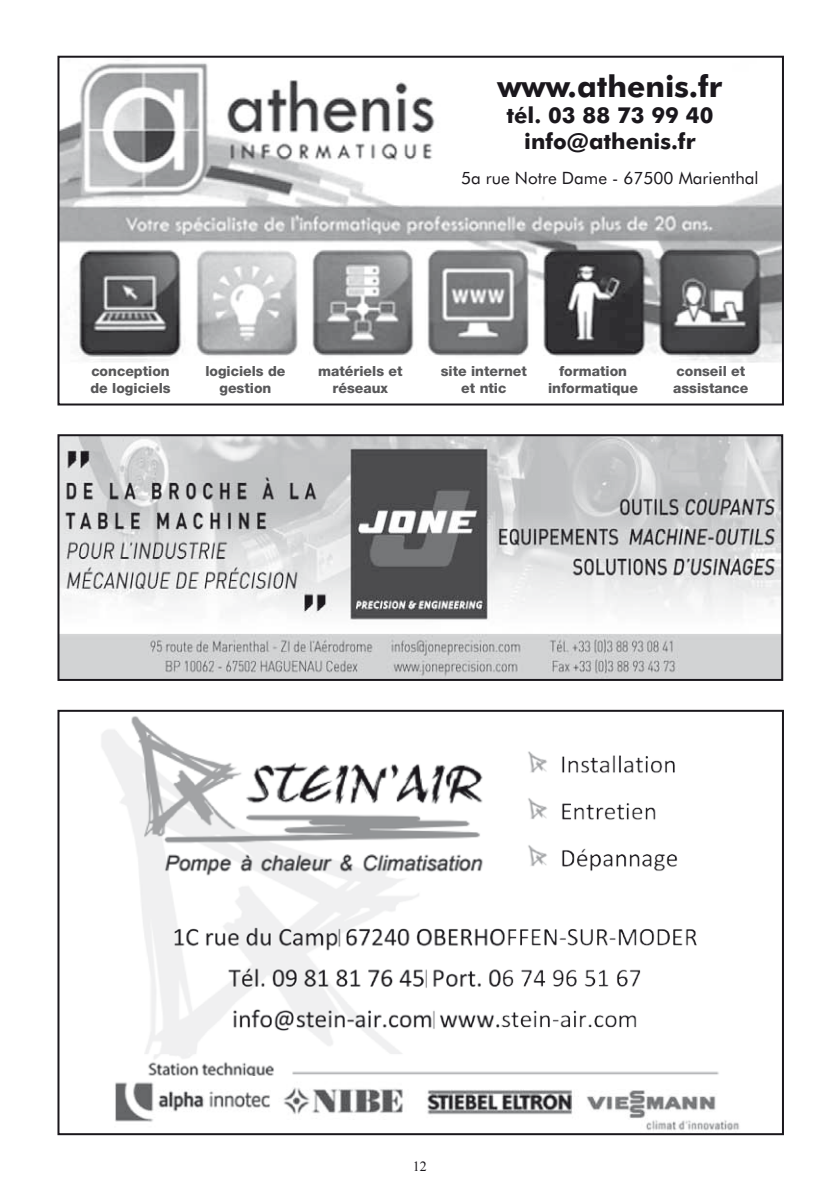
<style>
.page{position:relative;width:840px;height:1191px;background:#fff}
.page>*{position:absolute;margin:0;border:0;box-sizing:border-box;transform-origin:0 0}
.t1{font:700 30px "Futura BT";color:#1a171c}
.t2{font:700 22px/26.4px "Futura BT";color:#1a171c;text-align:center}
.t3{font:17px "Futura BT";color:#1a171c}
.t4{font:800 14px/16.8px "Helvetica Neue";color:#58585a;text-align:center}
.t5{font:14px "Times New Roman";color:#1a171c}
</style>
<div class="page">
<img style="left:101px;top:716px;width:618px;height:360px">
<img style="left:115px;top:1082px;width:625px;height:49px">
<img style="left:60px;top:437px;width:719px;height:241px">
<div style="left:57px;top:434px;width:725px;height:247px;border:2px solid #1a171c"></div>
<img style="left:60px;top:60px;width:720px;height:303px">
<div style="left:57px;top:56px;width:726px;height:349px;border:2px solid #1a171c"></div>
<div style="left:57px;top:710px;width:726px;height:425px;border:2px solid #1a171c"></div>
<h1 class="t1" style="left:497px;top:68px;width:226px">www.athenis.fr</h1>
<h2 class="t2" style="left:506px;top:102px;width:208px">tél. 03 88 73 99 40 info@athenis.fr</h2>
<p class="t3" style="left:461px;top:167px;width:299px">5a rue Notre Dame - 67500 Marienthal</p>
<p class="t4" style="left:90px;top:363px;width:82px;text-align:left">conception de logiciels</p>
<p class="t4" style="left:205px;top:363px;width:82px">logiciels de gestion</p>
<p class="t4" style="left:318px;top:363px;width:86px">matériels et réseaux</p>
<p class="t4" style="left:440px;top:363px;width:88px">site internet et ntic</p>
<p class="t4" style="left:548px;top:363px;width:91px">formation informatique</p>
<p class="t4" style="left:672px;top:363px;width:77px;text-align:left">conseil et assistance</p>
<p class="t5" style="left:413px;top:1157px;width:15px">12</p>
</div>
